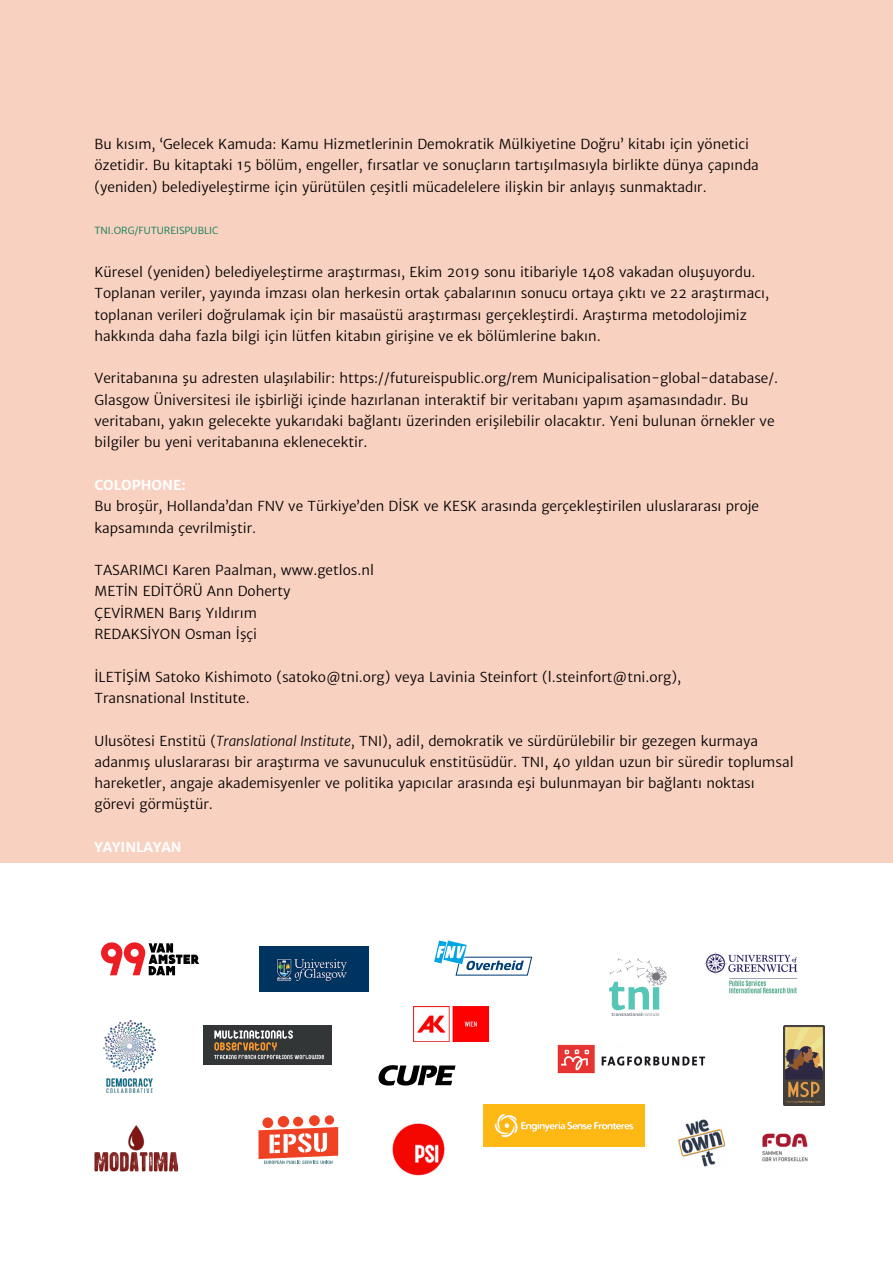
<style>
.page{position:relative;width:893px;height:1263px;background:#fff}
.page>*{position:absolute;margin:0;border:0;box-sizing:border-box;transform-origin:0 0}
.t1{font:13.65px/21.3px "Merriweather Sans";color:#000}
.t2{font:700 13.65px "Merriweather Sans";color:#fff}
.t3{font:9.75px "Merriweather Sans";color:#007a52}
.s1{font-style:italic}
</style>
<div class="page">
<div style="left:0;top:0;width:893px;height:863px;background:#f9d1c1"></div>
<div style="left:203px;top:1025px;width:128px;height:39px;background:#323637"></div>
<svg style="left:214px;top:1030px;width:110px;height:29px"></svg>
<img style="left:483px;top:1104px;width:162px;height:43px">
<img style="left:783px;top:1025px;width:41px;height:80px">
<img style="left:414px;top:1006px;width:74px;height:36px">
<svg style="left:609px;top:958px;width:58px;height:58px"></svg>
<img style="left:678px;top:1119px;width:48px;height:47px">
<img style="left:557px;top:1044px;width:149px;height:30px">
<svg style="left:379px;top:1065px;width:76px;height:20px"></svg>
<div style="left:278px;top:1116px;width:11px;height:11px;background:#ef4123;border-radius:50%"></div>
<div style="left:262px;top:1117px;width:11px;height:11px;background:#ef4123;border-radius:50%"></div>
<div style="left:309px;top:1115px;width:11px;height:11px;background:#ef4123;border-radius:50%"></div>
<div style="left:325px;top:1115px;width:9px;height:10px;background:#ef4123;border-radius:50%"></div>
<div style="left:293px;top:1117px;width:10px;height:9px;background:#ef4123;border-radius:50%"></div>
<svg style="left:258px;top:1127px;width:80px;height:37px"></svg>
<img style="left:104px;top:1020px;width:51px;height:72px">
<svg style="left:434px;top:940px;width:99px;height:36px"></svg>
<img style="left:94px;top:1125px;width:84px;height:46px">
<img style="left:393px;top:1124px;width:52px;height:52px">
<img style="left:259px;top:947px;width:110px;height:44px">
<img style="left:704px;top:952px;width:94px;height:42px">
<svg style="left:101px;top:942px;width:98px;height:33px"></svg>
<img style="left:762px;top:1133px;width:46px;height:29px">
<p class="t1" style="left:94px;top:134px;width:666px">Bu kısım, ‘Gelecek Kamuda: Kamu Hizmetlerinin Demokratik Mülkiyetine Doğru’ kitabı için yönetici özetidir. Bu kitaptaki 15 bölüm, engeller, fırsatlar ve sonuçların tartışılmasıyla birlikte dünya çapında (yeniden) belediyeleştirme için yürütülen çeşitli mücadelelere ilişkin bir anlayış sunmaktadır.</p>
<p class="t3" style="left:94px;top:225px;width:125px">TNI.ORG/FUTUREISPUBLIC</p>
<p class="t1" style="left:94px;top:261px;width:676px">Küresel (yeniden) belediyeleştirme araştırması, Ekim 2019 sonu itibariyle 1408 vakadan oluşuyordu.<br>Toplanan veriler, yayında imzası olan herkesin ortak çabalarının sonucu ortaya çıktı ve 22 araştırmacı, toplanan verileri doğrulamak için bir masaüstü araştırması gerçekleştirdi. Araştırma metodolojimiz hakkında daha fazla bilgi için lütfen kitabın girişine ve ek bölümlerine bakın.</p>
<p class="t1" style="left:94px;top:368px;width:685px">Veritabanına şu adresten ulaşılabilir: https://futureispublic.org/rem Municipalisation-global-database/.<br>Glasgow Üniversitesi ile işbirliği içinde hazırlanan interaktif bir veritabanı yapım aşamasındadır. Bu veritabanı, yakın gelecekte yukarıdaki bağlantı üzerinden erişilebilir olacaktır. Yeni bulunan örnekler ve bilgiler bu yeni veritabanına eklenecektir.</p>
<p class="t2" style="left:94px;top:477px;width:93px">COLOPHONE:</p>
<p class="t1" style="left:94px;top:496px;width:666px">Bu broşür, Hollanda’dan FNV ve Türkiye’den DİSK ve KESK arasında gerçekleştirilen uluslararası proje kapsamında çevrilmiştir.</p>
<p class="t1" style="left:94px;top:560px;width:281px">TASARIMCI Karen Paalman, www.getlos.nl<br>METI N EDITÖRÜ Ann Doherty<br>ÇEVI RMEN Barış Yıldırım<br>REDAKSIYON Osman İşçi</p>
<p class="t1" style="left:94px;top:666px;width:588px">İLETIŞI M Satoko Kishimoto (satoko@tni.org) veya Lavinia Steinfort (l.steinfort@tni.org),<br>Transnational Institute.</p>
<p class="t1" style="left:94px;top:730px;width:701px">Ulusötesi Enstitü (<span class="s1">Translational Institute</span>, TNI), adil, demokratik ve sürdürülebilir bir gezegen kurmaya adanmış uluslararası bir araştırma ve savunuculuk enstitüsüdür. TNI, 40 yıldan uzun bir süredir toplumsal hareketler, angaje akademisyenler ve politika yapıcılar arasında eşi bulunmayan bir bağlantı noktası görevi görmüştür.</p>
<p class="t2" style="left:94px;top:839px;width:89px">YAYINLAYAN</p>
</div>
